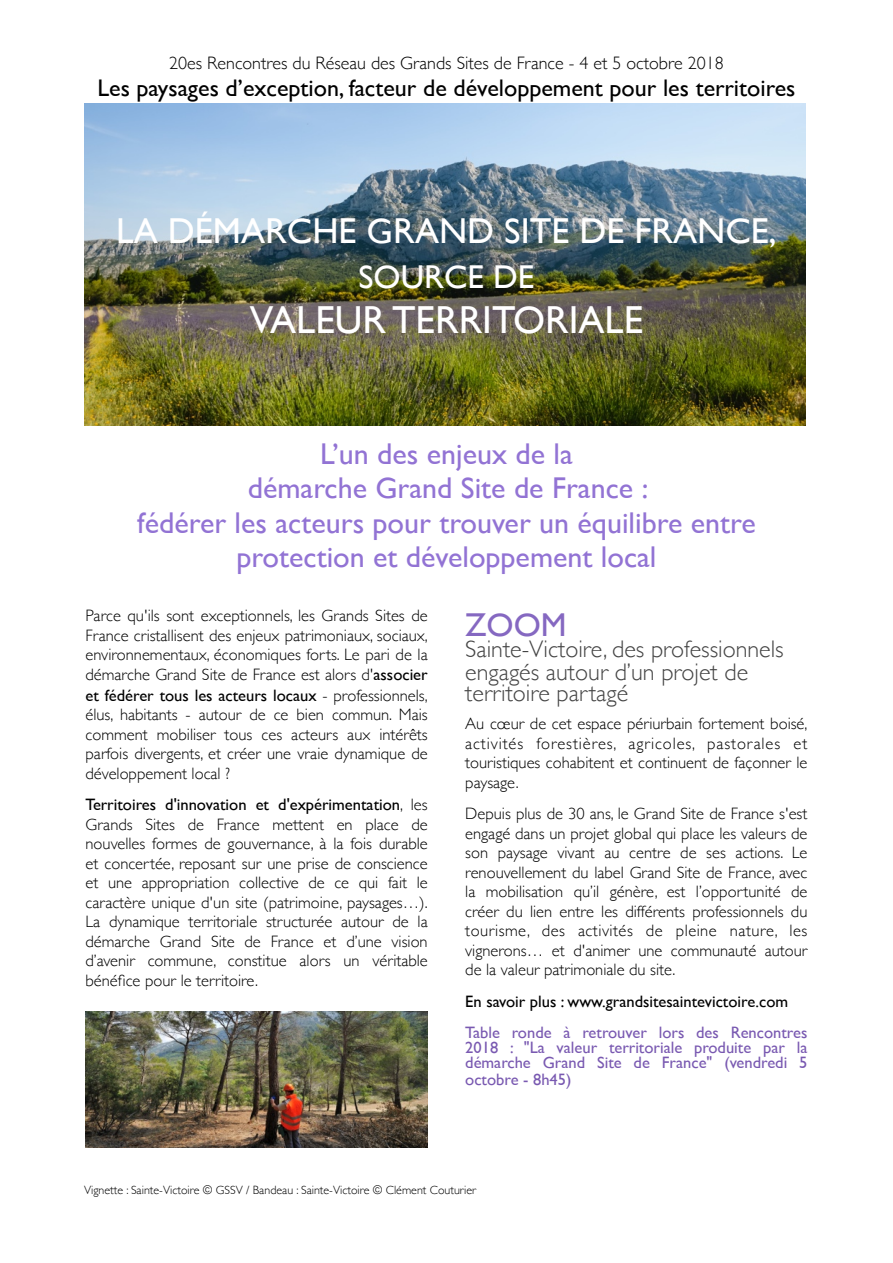
<style>
.page{position:relative;width:893px;height:1263px;background:#fff}
.page>*{position:absolute;margin:0;border:0;box-sizing:border-box;transform-origin:0 0}
.t1{font:39px "Gill Sans";color:#fff}
.t2{font:36px "Gill Sans";color:#fff}
.t3{font:33px "Gill Sans";color:#fff}
.t4{font:33px "Gill Sans";color:#8568c1}
.t5{font:30px/34.5px "Gill Sans";color:#9273d4;text-align:center}
.t6{font:300 24px/21.8px "Gill Sans";color:#444}
.t7{font:24px "Gill Sans";color:#000}
.t8{font:300 18px "Gill Sans";color:#000}
.t9{font:300 16.5px/19.5px "Gill Sans";color:#000;text-align:justify}
.t10{font:16.5px/15px "Gill Sans";color:#7959b1;text-align:justify}
.t11{font:16.5px "Gill Sans";color:#000}
.t12{font:300 12px "Gill Sans";color:#000}
.s1{font-weight:400}
</style>
<div class="page">
<img style="left:84px;top:104px;width:722px;height:322px">
<img style="left:86px;top:1011px;width:342px;height:137px">
<p class="t8" style="left:169px;top:53px;width:556px">20es Rencontres du Réseau des Grands Sites de France - 4 et 5 octobre 2018</p>
<h3 class="t7" style="left:97px;top:74px;width:699px">Les paysages d’exception, facteur de développement pour les territoires</h3>
<h2 class="t2" style="left:116px;top:210px;width:662px">LA DÉMARCHE GRAND SITE DE FRANCE,</h2>
<h3 class="t3" style="left:358px;top:258px;width:177px">SOURCE DE</h3>
<h1 class="t1" style="left:250px;top:297px;width:395px">VALEUR TERRITORIALE</h1>
<h3 class="t5" style="left:137px;top:436px;width:620px">L’un des enjeux de la<br>démarche Grand Site de France :<br>fédérer les acteurs pour trouver un équilibre entre protection et développement local</h3>
<p class="t9" style="left:86px;top:606px;width:344px">Parce qu'ils sont exceptionnels, les Grands Sites de France cristallisent des enjeux patrimoniaux, sociaux, environnementaux, économiques forts. Le pari de la démarche Grand Site de France est alors d'<span class="s1">associer</span></p>
<p class="t9" style="left:86px;top:685px;width:344px"><span class="s1">et fédérer tous les acteurs locaux</span> - professionnels, élus, habitants - autour de ce bien commun. Mais comment mobiliser tous ces acteurs aux intérêts parfois divergents, et créer une vraie dynamique de développement local ?</p>
<p class="t9" style="left:86px;top:795px;width:344px"><span class="s1">Territoires d'innovation et d'expérimentation</span>, les Grands Sites de France mettent en place de nouvelles formes de gouvernance, à la fois durable et concertée, reposant sur une prise de conscience et une appropriation collective de ce qui fait le caractère unique d'un site (patrimoine, paysages…).<br>La dynamique territoriale structurée autour de la démarche Grand Site de France et d’une vision d’avenir commune, constitue alors un véritable bénéfice pour le territoire.</p>
<h3 class="t4" style="left:465px;top:606px;width:103px">ZOOM</h3>
<h3 class="t6" style="left:465px;top:638px;width:320px">Sainte-Victoire, des professionnels engagés autour d’un projet de territoire partagé</h3>
<p class="t9" style="left:465px;top:714px;width:344px">Au cœur de cet espace périurbain fortement boisé, activités forestières, agricoles, pastorales et touristiques cohabitent et continuent de façonner le paysage.</p>
<p class="t9" style="left:465px;top:804px;width:344px">Depuis plus de 30 ans, le Grand Site de France s'est engagé dans un projet global qui place les valeurs de son paysage vivant au centre de ses actions. Le renouvellement du label Grand Site de France, avec la mobilisation qu’il génère, est l’opportunité de créer du lien entre les différents professionnels du tourisme, des activités de pleine nature, les vignerons… et d'animer une communauté autour de la valeur patrimoniale du site.</p>
<p class="t11" style="left:465px;top:991px;width:324px">En savoir plus : www.grandsitesaintevictoire.com</p>
<p class="t10" style="left:465px;top:1025px;width:344px">Table ronde à retrouver lors des Rencontres 2018 : "La valeur territoriale produite par la démarche Grand Site de France" (vendredi 5</p>
<p class="t10" style="left:465px;top:1071px;width:108px">octobre - 8h45)</p>
<p class="t12" style="left:84px;top:1183px;width:393px">Vignette : Sainte-Victoire © GSSV / Bandeau : Sainte-Victoire © Clément Couturier</p>
</div>
